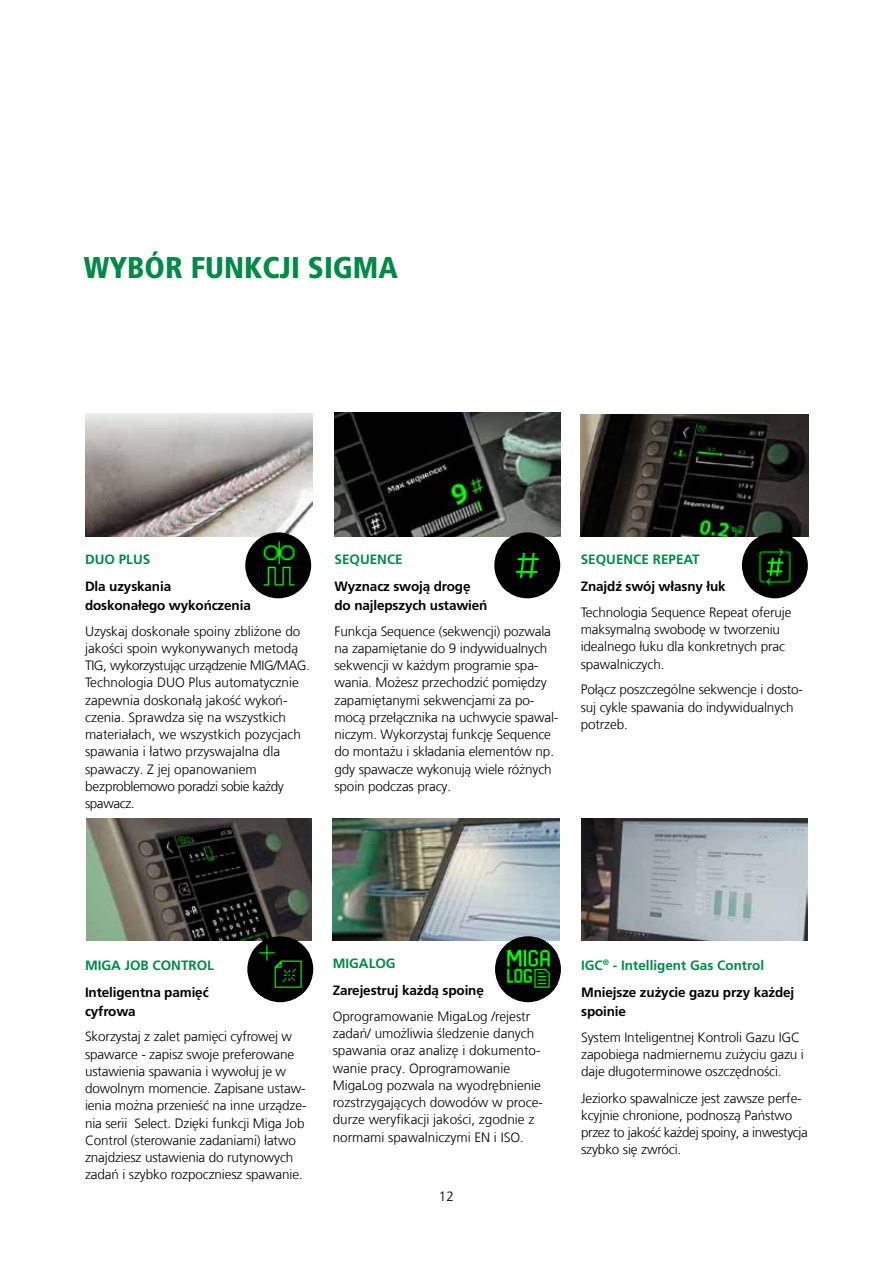
<style>
.page{position:relative;width:893px;height:1263px;background:#fff}
.page>*{position:absolute;margin:0;border:0;box-sizing:border-box;transform-origin:0 0}
.t1{font:900 condensed 30px "Frutiger LT Std";color:#008a46}
.t2{font:300 13.5px/17.2px "Frutiger LT Com";letter-spacing:-.01em;color:#000}
.t3{font:700 13.5px/18.8px "Frutiger LT Pro";letter-spacing:-.01em;color:#000}
.t4{font:700 13.5px "Frutiger LT Pro";color:#008a46}
.s1{color:#008a46}
</style>
<div class="page">
<img style="left:86px;top:819px;width:226px;height:121px">
<img style="left:333px;top:819px;width:227px;height:121px">
<div style="left:495px;top:936px;width:66px;height:66px;background:#000;border-radius:50%"></div>
<img style="left:500px;top:938px;width:57px;height:58px">
<div style="left:247px;top:936px;width:66px;height:66px;background:#000;border-radius:50%"></div>
<img style="left:252px;top:938px;width:58px;height:58px">
<img style="left:85px;top:413px;width:227px;height:124px">
<img style="left:245px;top:532px;width:66px;height:66px;border-radius:33px">
<img style="left:334px;top:412px;width:226px;height:125px">
<img style="left:581px;top:415px;width:227px;height:122px">
<div style="left:742px;top:532px;width:66px;height:66px;background:#000;border-radius:50%"></div>
<img style="left:749px;top:541px;width:52px;height:52px">
<div style="left:494px;top:532px;width:66px;height:66px;background:#000;border-radius:50%"></div>
<img style="left:501px;top:539px;width:52px;height:52px">
<img style="left:581px;top:819px;width:227px;height:121px">
<h1 class="t1" style="left:84px;top:249px;width:315px">WYBÓR FUNKCJI SIGMA</h1>
<p class="t4" style="left:85px;top:551px;width:67px">DUO PLUS</p>
<p class="t3" style="left:85px;top:577px;width:167px">Dla uzyskania doskonałego wykończenia</p>
<p class="t2" style="left:85px;top:622px;width:227px">Uzyskaj doskonałe spoiny zbliżone do jakości spoin wykonywanych metodą TIG, wykorzystując urządzenie MIG/MAG.<br>Technologia DUO Plus automatycznie zapewnia doskonałą jakość wykoń&shy;czenia. Sprawdza się na wszystkich materiałach, we wszystkich pozycjach spawania i łatwo przyswajalna dla spawaczy. Z jej opanowaniem bezproblemowo poradzi sobie każdy spawacz.</p>
<p class="t4" style="left:334px;top:551px;width:70px">SEQUENCE</p>
<p class="t3" style="left:334px;top:577px;width:155px">Wyznacz swoją drogę do najlepszych ustawień</p>
<p class="t2" style="left:334px;top:622px;width:225px">Funkcja Sequence (sekwencji) pozwala na zapamiętanie do 9 indywidualnych sekwencji w każdym programie spa&shy;wania. Możesz przechodzić pomiędzy zapamiętanymi sekwencjami za po&shy;mocą przełącznika na uchwycie spawal&shy;niczym. Wykorzystaj funkcję Sequence do montażu i składania elementów np. gdy spawacze wykonują wiele różnych spoin podczas pracy.</p>
<p class="t4" style="left:581px;top:551px;width:120px">SEQUENCE REPEAT</p>
<p class="t3" style="left:581px;top:577px;width:146px">Znajdź swój własny łuk</p>
<p class="t2" style="left:581px;top:604px;width:212px">Technologia Sequence Repeat oferuje maksymalną swobodę w tworzeniu idealnego łuku dla konkretnych prac spawalniczych.</p>
<p class="t2" style="left:581px;top:681px;width:224px">Połącz poszczególne sekwencje i dosto&shy;suj cykle spawania do indywidualnych potrzeb.</p>
<p class="t4" style="left:85px;top:957px;width:131px">MIGA JOB CONTROL</p>
<p class="t3" style="left:85px;top:983px;width:125px">Inteligentna pamięć cyfrowa</p>
<p class="t2" style="left:85px;top:1028px;width:223px">Skorzystaj z zalet pamięci cyfrowej w spawarce - zapisz swoje preferowane ustawienia spawania i wywołuj je w dowolnym momencie. Zapisane ustaw&shy;ienia można przenieść na inne urządze&shy;nia serii Select. Dzięki funkcji Miga Job Control (sterowanie zadaniami) łatwo znajdziesz ustawienia do rutynowych zadań i szybko rozpoczniesz spawanie.</p>
<p class="t4" style="left:333px;top:955px;width:64px">MIGALOG</p>
<p class="t3" style="left:333px;top:981px;width:153px">Zarejestruj każdą spoinę</p>
<p class="t2" style="left:333px;top:1007px;width:212px">Oprogramowanie MigaLog /rejestr zadań/ umożliwia śledzenie danych spawania oraz analizę i dokumento&shy;wanie pracy. Oprogramowanie MigaLog pozwala na wyodrębnienie rozstrzygających dowodów w proce&shy;durze weryfikacji jakości, zgodnie z normami spawalniczymi EN i ISO.</p>
<p class="t2" style="left:439px;top:1187px;width:17px">12</p>
<p class="t3" style="left:581px;top:951px;width:215px;line-height:27.3px"><span class="s1">IGC</span><sup>®</sup> <span class="s1">- Intelligent Gas Control<br></span>Mniejsze zużycie gazu przy każdej</p>
<p class="t3" style="left:581px;top:1002px;width:46px">spoinie</p>
<p class="t2" style="left:581px;top:1028px;width:224px">System Inteligentnej Kontroli Gazu IGC zapobiega nadmiernemu zużyciu gazu i daje długoterminowe oszczędności.</p>
<p class="t2" style="left:581px;top:1089px;width:228px">Jeziorko spawalnicze jest zawsze perfe&shy;kcyjnie chronione, podnoszą Państwo przez to jakość każdej spoiny, a inwestycja szybko się zwróci.</p>
</div>
